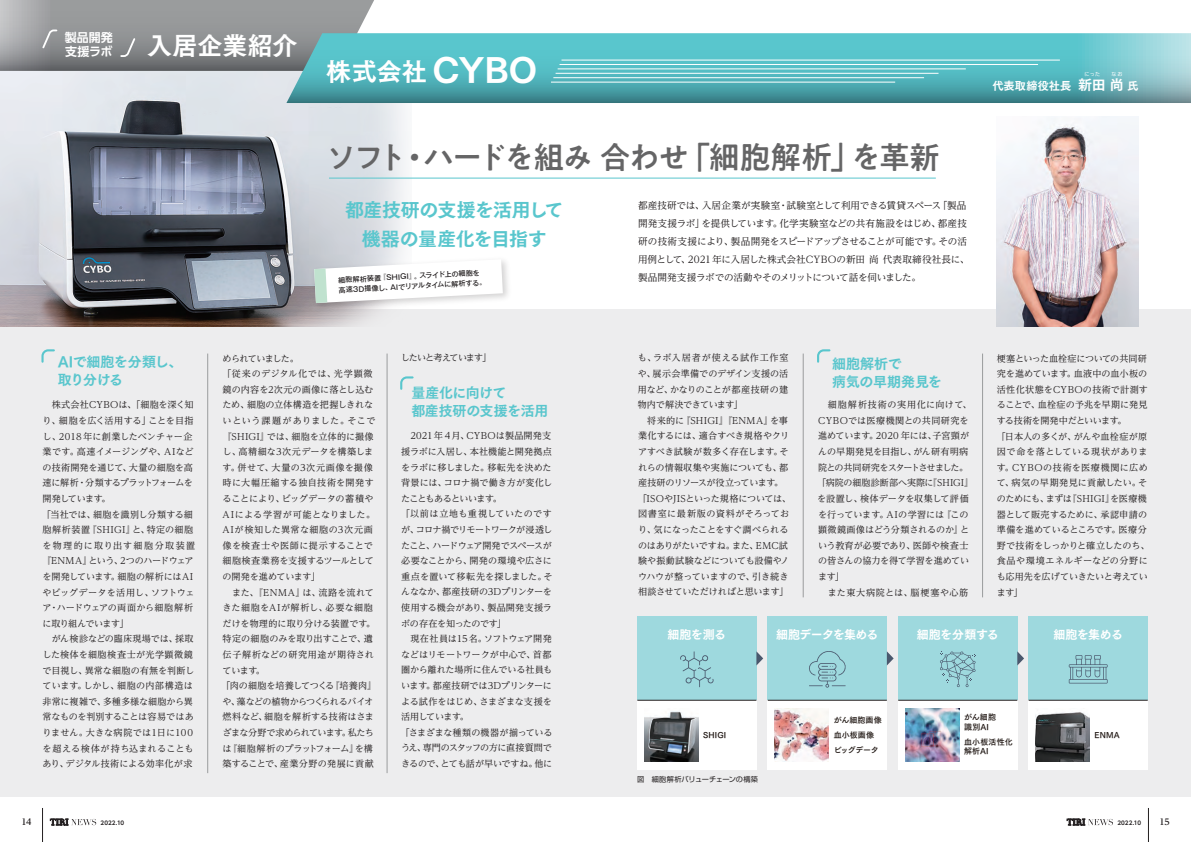
<style>
.page{position:relative;width:1191px;height:842px;background:#fff}
.page>*{position:absolute;margin:0;border:0;box-sizing:border-box;transform-origin:0 0}
.t1{font:500 31px "PA1 Gothic Std";letter-spacing:-.06em;color:#656566}
.t2{font:25px "Tsuku Go Pro E";color:#fff}
.t3{font:19px/29px "Tsuku Go Pro E";letter-spacing:-.025em;color:#59c6cd;text-align:center}
.t4{font:14px/18px "Tsuku Go Pro E";letter-spacing:-.025em;color:#59c6cd}
.t5{font:12px "Tsuku Go Pro E";letter-spacing:-.05em;color:#fff}
.t6{font:700 12px/14px "UD Shin Go Pro De";letter-spacing:.005em;color:#fff}
.t7{font:12px "Tsuku Go Pro E";letter-spacing:-.015em;color:#fff}
.t8{font:11.2px "Tsuku Go Pro E";letter-spacing:.005em;color:#fff}
.t9{font:9.6px/18px "UD Reimin Pro";letter-spacing:-.01em;color:#231f20}
.t10{font:9.1px/15.6px "UD Reimin Pro";color:#231f20}
.t11{font:9.1px/15.6px "UD Reimin Pro";letter-spacing:-.02em;color:#231f20}
.t12{font:9.1px "UD Reimin Pro";letter-spacing:-.1em;color:#231f20}
.t13{font:700 8.5px "UD Reimin Pro";color:#231f20}
.t14{font:8px/15px "Tsuku Go Pro B";letter-spacing:.01em;color:#211814}
.t15{font:7.2px "Shin Go Pro";letter-spacing:-.005em;color:#231f20}
.t16{font:500 7px/10px "Gothic MB101 Pro";color:#231f20}
.t17{font:700 5.6px "UD Shin Go Pro De";letter-spacing:.005em;color:#231f20}
.t18{font:5px "UD Shin Go Pro";color:#fff}
.s1{font-size:32.5px}
.s2{font-size:14px}
</style>
<div class="page">
<div style="left:0;top:309px;width:595px;height:488px;background:#ededee"></div>
<div style="left:595px;top:309px;width:596px;height:488px;background:#ededee"></div>
<div style="left:767px;top:617px;width:120px;height:83px;background:#9ed9de"></div>
<div style="left:898px;top:617px;width:119px;height:83px;background:#9ed9de"></div>
<div style="left:1028px;top:617px;width:119px;height:83px;background:#9ed9de"></div>
<div style="left:637px;top:617px;width:119px;height:83px;background:#9ed9de"></div>
<img style="left:0;top:71px;width:411px;height:256px">
<svg style="left:286px;top:33px;width:905px;height:70px;background:#5ab6bd"></svg>
<hr style="left:207px;top:354px;width:1px;height:419px;background:#9a9c9d">
<hr style="left:387px;top:354px;width:1px;height:419px;background:#9a9c9d">
<hr style="left:803px;top:354px;width:1px;height:243px;background:#9a9c9d">
<hr style="left:982px;top:354px;width:1px;height:243px;background:#9a9c9d">
<img style="left:996px;top:117px;width:142px;height:210px">
<hr style="left:329px;top:178px;width:607px;height:1px;background:#59c6cd">
<svg style="left:41px;top:349px;width:14px;height:14px"></svg>
<svg style="left:400px;top:376px;width:14px;height:14px"></svg>
<svg style="left:817px;top:349px;width:14px;height:14px"></svg>
<img style="left:308px;top:254px;width:200px;height:61px">
<svg style="left:314px;top:259px;width:189px;height:44px"></svg>
<hr style="left:559px;top:64px;width:479px;height:1px;background:#fff">
<hr style="left:555px;top:73px;width:383px;height:1px;background:#fff">
<hr style="left:551px;top:82px;width:344px;height:1px;background:#fff">
<hr style="left:561px;top:60px;width:498px;height:1px;background:#fff">
<hr style="left:557px;top:69px;width:408px;height:1px;background:#fff">
<hr style="left:553px;top:78px;width:371px;height:1px;background:#fff">
<svg style="left:0;top:0;width:378px;height:71px;background:#8b9699"></svg>
<div style="left:637px;top:700px;width:119px;height:70px;background:#fff"></div>
<svg style="left:756px;top:651px;width:7px;height:14px"></svg>
<svg style="left:887px;top:651px;width:6px;height:14px"></svg>
<svg style="left:1017px;top:651px;width:7px;height:14px"></svg>
<svg style="left:680px;top:651px;width:34px;height:36px"></svg>
<svg style="left:809px;top:651px;width:37px;height:37px"></svg>
<svg style="left:1068px;top:655px;width:39px;height:28px"></svg>
<svg style="left:940px;top:651px;width:36px;height:36px"></svg>
<hr style="left:637px;top:700px;width:119px;height:1px;background:#231f20">
<div style="left:767px;top:700px;width:120px;height:70px;background:#fff"></div>
<hr style="left:767px;top:700px;width:120px;height:1px;background:#231f20">
<div style="left:898px;top:700px;width:119px;height:70px;background:#fff"></div>
<hr style="left:898px;top:700px;width:119px;height:1px;background:#231f20">
<div style="left:1028px;top:700px;width:119px;height:70px;background:#fff"></div>
<hr style="left:1028px;top:700px;width:119px;height:1px;background:#231f20">
<img style="left:905px;top:708px;width:54px;height:54px">
<img style="left:775px;top:708px;width:53px;height:54px">
<img style="left:1035px;top:712px;width:54px;height:50px">
<img style="left:644px;top:711px;width:54px;height:51px">
<hr style="left:42px;top:808px;width:1px;height:34px;background:#231f20">
<hr style="left:1148px;top:808px;width:1px;height:34px;background:#231f20">
<svg style="left:1066px;top:819px;width:47px;height:6px"></svg>
<svg style="left:50px;top:819px;width:46px;height:6px"></svg>
<p class="t6" style="left:65px;top:30px;width:50px">製品開発支援ラボ</p>
<p class="t2" style="left:147px;top:24px;width:152px">入居企業紹介</p>
<p class="t2" style="left:326px;top:49px;width:212px">株式会社 <span class="s1">CYBO</span></p>
<p class="t1" style="left:326px;top:139px;width:616px">ソフト・ハードを組み合わせ「細胞解析」を革新</p>
<p class="t9" style="left:638px;top:196px;width:333px">都産技研では、入居企業が実験室・試験室として利用できる賃貸スペース「製品開発支援ラボ」を提供しています。化学実験室などの共有施設をはじめ、都産技研の技術支援により、製品開発をスピードアップさせることが可能です。その活用例として、2021年に入居した株式会社CYBOの新田 尚 代表取締役社長に、製品開発支援ラボでの活動やそのメリットについて話を伺いました。</p>
<p class="t3" style="left:345px;top:193px;width:220px">都産技研の支援を活用して機器の量産化を目指す</p>
<p class="t16" style="left:338px;top:274px;width:149px;rotate:-3deg">細胞解析装置『SHIGI』。スライド上の細胞を高速3D撮像し、AIでリアルタイムに解析する。</p>
<p class="t18" style="left:1084px;top:70px;width:17px">にった</p>
<p class="t18" style="left:1111px;top:70px;width:12px">なお</p>
<p class="t8" style="left:992px;top:76px;width:148px">代表取締役社長 <span class="s2">新田 尚</span> 氏</p>
<p class="t4" style="left:58px;top:351px;width:126px">AIで細胞を分類し、取り分ける</p>
<p class="t10" style="left:42px;top:397px;width:155px">　株式会社CYBOは、「細胞を深く知り、細胞を広く活用する」ことを目指し、2018年に創業したベンチャー企業です。高速イメージングや、AIなどの技術開発を通じて、大量の細胞を高速に解析・分類するプラットフォームを開発しています。<br>「当社では、細胞を識別し分類する細胞解析装置『SHIGI』と、特定の細胞を物理的に取り出す細胞分取装置『ENMA』という、2つのハードウェアを開発しています。細胞の解析にはAIやビッグデータを活用し、ソフトウェア・ハードウェアの両面から細胞解析に取り組んでいます」<br>　がん検診などの臨床現場では、採取した検体を細胞検査士が光学顕微鏡で目視し、異常な細胞の有無を判断しています。しかし、細胞の内部構造は非常に複雑で、多種多様な細胞から異常なものを判別することは容易ではありません。大きな病院では1日に100を超える検体が持ち込まれることもあり、デジタル技術による効率化が求</p>
<p class="t10" style="left:222px;top:350px;width:156px">められていました。<br>「従来のデジタル化では、光学顕微鏡の内容を2次元の画像に落とし込むため、細胞の立体構造を把握しきれないという課題がありました。そこで『SHIGI』では、細胞を立体的に撮像し、高精細な3次元データを構築します。併せて、大量の3次元画像を撮像時に大幅圧縮する独自技術を開発することにより、ビッグデータの蓄積や<br>AIによる学習が可能となりました。<br>AIが検知した異常な細胞の3次元画像を検査士や医師に提示することで細胞検査業務を支援するツールとしての開発を進めています」<br>　また、『ENMA』は、流路を流れてきた細胞をAIが解析し、必要な細胞だけを物理的に取り分ける装置です。特定の細胞のみを取り出すことで、遺伝子解析などの研究用途が期待されています。<br>「肉の細胞を培養してつくる『培養肉』や、藻などの植物からつくられるバイオ燃料など、細胞を解析する技術はさまざまな分野で求められています。私たちは『細胞解析のプラットフォーム』を構築することで、産業分野の発展に貢献</p>
<p class="t12" style="left:401px;top:351px;width:92px">したいと考えています」</p>
<p class="t4" style="left:411px;top:383px;width:139px">量産化に向けて<br>都産技研の支援を活用</p>
<p class="t11" style="left:401px;top:428px;width:153px">　2021年 4月、CYBOは製品開発支援ラボに入居し、本社機能と開発拠点をラボに移しました。移転先を決めた背景には、コロナ禍で働き方が変化したこともあるといいます。<br>「以前は立地も重視していたのですが、コロナ禍でリモートワークが浸透したこと、ハードウェア開発でスペースが必要なことから、開発の環境や広さに重点を置いて移転先を探しました。そんななか、都産技研の3Dプリンターを使用する機会があり、製品開発支援ラボの存在を知ったのです」<br>　現在社員は15名。ソフトウェア開発などはリモートワークが中心で、首都圏から離れた場所に住んでいる社員もいます。都産技研では3Dプリンターによる試作をはじめ、さまざまな支援を活用しています。<br>「さまざまな種類の機器が揃っているうえ、専門のスタッフの方に直接質問できるので、とても話が早いですね。他に</p>
<p class="t10" style="left:638px;top:350px;width:154px">も、ラボ入居者が使える試作工作室や、展示会準備でのデザイン支援の活用など、かなりのことが都産技研の建物内で解決できています」<br>　将来的に『SHIGI』『ENMA』を事業化するには、適合すべき規格やクリアすべき試験が数多く存在します。それらの情報収集や実施についても、都産技研のリソースが役立っています。「ISOやJISといった規格については、図書室に最新版の資料がそろっており、気になったことをすぐ調べられるのはありがたいですね。また、EMC試験や振動試験などについても設備やノウハウが整っていますので、引き続き相談させていただければと思います」</p>
<p class="t4" style="left:832px;top:353px;width:111px">細胞解析で<br>病気の早期発見を</p>
<p class="t10" style="left:817px;top:397px;width:158px">　細胞解析技術の実用化に向けて、<br>CYBOでは医療機関との共同研究を進めています。2020 年には、子宮頸がんの早期発見を目指し、がん研有明病院との共同研究をスタートさせました。「病院の細胞診断部へ実際に『SHIGI』を設置し、検体データを収集して評価を行っています。AIの学習には『この顕微鏡画像はどう分類されるのか』という教育が必要であり、医師や検査士の皆さんの協力を得て学習を進めています」<br>　また東大病院とは、脳梗塞や心筋</p>
<p class="t10" style="left:996px;top:350px;width:154px">梗塞といった血栓症についての共同研究を進めています。血液中の血小板の活性化状態をCYBOの技術で計測することで、血栓症の予兆を早期に発見する技術を開発中だといいます。<br>「日本人の多くが、がんや血栓症が原因で命を落としている現状があります。CYBOの技術を医療機関に広めて、病気の早期発見に貢献したい。そのためにも、まずは『SHIGI』を医療機器として販売するために、承認申請の準備を進めているところです。医療分野で技術をしっかりと確立したのち、食品や環境エネルギーなどの分野にも応用先を広げていきたいと考えています」</p>
<p class="t5" style="left:667px;top:624px;width:60px">細胞を測る</p>
<p class="t5" style="left:776px;top:624px;width:104px">細胞データを集める</p>
<p class="t14" style="left:703px;top:726px;width:25px">SHIGI</p>
<p class="t15" style="left:637px;top:773px;width:122px">図　細胞解析バリューチェーンの構築</p>
<p class="t14" style="left:833px;top:711px;width:49px">がん細胞画像血小板画像ビッグデータ</p>
<p class="t7" style="left:916px;top:624px;width:83px">細胞を分類する</p>
<p class="t14" style="left:964px;top:711px;width:33px;line-height:9.6px">がん細胞識別AI</p>
<p class="t14" style="left:964px;top:736px;width:50px;line-height:9.6px">血小板活性化解析AI</p>
<p class="t5" style="left:1053px;top:624px;width:71px">細胞を集める</p>
<p class="t14" style="left:1094px;top:726px;width:27px">ENMA</p>
<p class="t13" style="left:21px;top:815px;width:12px">14</p>
<p class="t17" style="left:101px;top:818px;width:25px">2022.10</p>
<p class="t17" style="left:1117px;top:818px;width:25px">2022.10</p>
<p class="t13" style="left:1159px;top:815px;width:12px">15</p>
</div>
